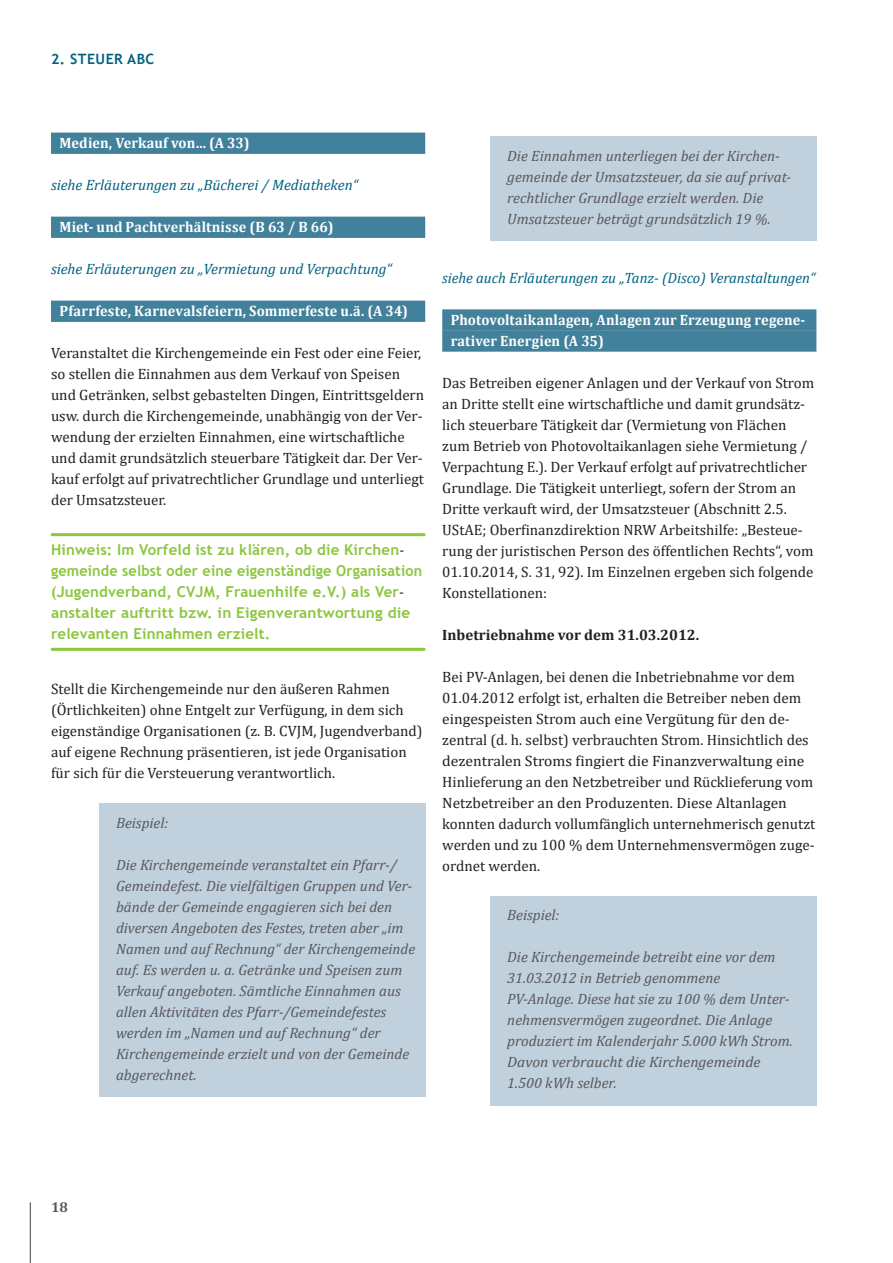
<style>
.page{position:relative;width:893px;height:1263px;background:#fff}
.page>*{position:absolute;margin:0;border:0;box-sizing:border-box;transform-origin:0 0}
.Regulär{font:15px/21px "Cambria";color:#231f20}
.Regulär-2{font:italic 15px/21px "Cambria";color:#57585a}
.Hinweis{font:700 15px/21px "Trebuchet MS";letter-spacing:.01em;color:#8bc63e}
.ZwTitel{font:700 15px/21px "Cambria";letter-spacing:.01em;color:#fff;scale:.95 1}
.Regulär-3{font:italic 15px "Cambria";color:#006281}
.Titel_-_4_-_10_Pt{font:700 15px "Cambria";color:#231f20}
.t1{font:700 14.25px "Trebuchet MS";letter-spacing:.03em;color:#006281}
.t2{font:700 14.25px "Cambria";color:#57585a}
</style>
<div class="page">
<hr style="left:30px;top:1202px;width:1px;height:61px;background:#57585a">
<div style="left:51px;top:133px;width:374px;height:21px;background:#42819b"></div>
<div style="left:51px;top:217px;width:374px;height:21px;background:#42819b"></div>
<div style="left:51px;top:301px;width:374px;height:21px;background:#42819b"></div>
<hr style="left:51px;top:533px;width:374px;height:3px;background:#8bc63e">
<hr style="left:51px;top:648px;width:374px;height:3px;background:#8bc63e">
<div style="left:99px;top:803px;width:326px;height:294px;background:#c1d0dd"></div>
<div style="left:442px;top:309px;width:374px;height:22px;background:#42819b"></div>
<div style="left:442px;top:330px;width:374px;height:22px;background:#42819b"></div>
<div style="left:490px;top:136px;width:326px;height:104px;background:#c1d0dd"></div>
<div style="left:490px;top:896px;width:326px;height:209px;background:#c1d0dd"></div>
<p class="t1" style="left:51px;top:50px;width:105px">2. STEUER ABC</p>
<p class="ZwTitel" style="left:60px;top:132px;width:202px">Medien, Verkauf von… (A 33)</p>
<p class="Regulär-3" style="left:51px;top:174px;width:309px">siehe Erläuterungen zu „Bücherei / Mediatheken“</p>
<p class="ZwTitel" style="left:60px;top:216px;width:290px">Miet- und Pachtverhältnisse (B 63 / B 66)</p>
<p class="Regulär-3" style="left:51px;top:258px;width:343px">siehe Erläuterungen zu „Vermietung und Verpachtung“</p>
<p class="ZwTitel" style="left:60px;top:300px;width:368px">Pfarrfeste, Karnevalsfeiern, Sommerfeste u.ä. (A 34)</p>
<p class="Regulär" style="left:51px;top:342px;width:375px">Veranstaltet die Kirchengemeinde ein Fest oder eine Feier, so stellen die Einnahmen aus dem Verkauf von Speisen und Getränken, selbst gebastelten Dingen, Eintrittsgeldern usw. durch die Kirchengemeinde, unabhängig von der Ver&shy;wendung der erzielten Einnahmen, eine wirtschaftliche und damit grundsätzlich steuerbare Tätigkeit dar. Der Ver&shy;kauf erfolgt auf privatrechtlicher Grundlage und unterliegt der Umsatzsteuer.</p>
<p class="Hinweis" style="left:51px;top:539px;width:373px">Hinweis: Im Vorfeld ist zu klären, ob die Kirchen&shy;gemeinde selbst oder eine eigenständige Organisation (Jugendverband, CVJM, Frauenhilfe e.V.) als Ver&shy;anstalter auftritt bzw. in Eigenverantwortung die relevanten Einnahmen erzielt.</p>
<p class="Regulär" style="left:51px;top:678px;width:373px">Stellt die Kirchengemeinde nur den äußeren Rahmen (Örtlichkeiten) ohne Entgelt zur Verfügung, in dem sich eigenständige Organisationen (z. B. CVJM, Jugendverband) auf eigene Rechnung präsentieren, ist jede Organisation für sich für die Versteuerung verantwortlich.</p>
<p class="Regulär-2" style="left:116px;top:811px;width:54px">Beispiel:</p>
<p class="Regulär-2" style="left:116px;top:853px;width:301px">Die Kirchengemeinde veranstaltet ein Pfarr-/ Gemeindefest. Die vielfältigen Gruppen und Ver&shy;bände der Gemeinde engagieren sich bei den diversen Angeboten des Festes, treten aber „im Namen und auf Rechnung“ der Kirchengemeinde auf. Es werden u. a. Getränke und Speisen zum Verkauf angeboten. Sämtliche Einnahmen aus allen Aktivitäten des Pfarr-/Gemeindefestes werden im „Namen und auf Rechnung“ der Kirchengemeinde erzielt und von der Gemeinde abgerechnet.</p>
<p class="Regulär-2" style="left:507px;top:144px;width:286px">Die Einnahmen unterliegen bei der Kirchen&shy;gemeinde der Umsatzsteuer, da sie auf privat&shy;rechtlicher Grundlage erzielt werden. Die Umsatzsteuer beträgt grundsätzlich 19 %.</p>
<p class="Regulär-3" style="left:442px;top:267px;width:375px">siehe auch Erläuterungen zu „Tanz- (Disco) Veranstaltungen“</p>
<p class="ZwTitel" style="left:451px;top:308px;width:375px">Photovoltaikanlagen, Anlagen zur Erzeugung regene&shy;rativer Energien (A 35)</p>
<p class="Regulär" style="left:442px;top:372px;width:374px">Das Betreiben eigener Anlagen und der Verkauf von Strom an Dritte stellt eine wirtschaftliche und damit grundsätz&shy;lich steuerbare Tätigkeit dar (Vermietung von Flächen zum Betrieb von Photovoltaikanlagen siehe Vermietung / Verpachtung E.). Der Verkauf erfolgt auf privatrechtlicher Grundlage. Die Tätigkeit unterliegt, sofern der Strom an Dritte verkauft wird, der Umsatzsteuer (Abschnitt 2.5.<br>UStAE; Oberfinanzdirektion NRW Arbeitshilfe: „Besteue&shy;rung der juristischen Person des öffentlichen Rechts“, vom 01.10.2014, S. 31, 92). Im Einzelnen ergeben sich folgende Konstellationen:</p>
<p class="Titel_-_4_-_10_Pt" style="left:442px;top:624px;width:259px">Inbetriebnahme vor dem 31.03.2012.</p>
<p class="Regulär" style="left:442px;top:666px;width:374px">Bei PV-Anlagen, bei denen die Inbetriebnahme vor dem 01.04.2012 erfolgt ist, erhalten die Betreiber neben dem eingespeisten Strom auch eine Vergütung für den de&shy;zentral (d. h. selbst) verbrauchten Strom. Hinsichtlich des dezentralen Stroms fingiert die Finanzverwaltung eine Hinlieferung an den Netzbetreiber und Rücklieferung vom Netzbetreiber an den Produzenten. Diese Altanlagen konnten dadurch vollumfänglich unternehmerisch genutzt werden und zu 100 % dem Unternehmensvermögen zuge&shy;ordnet werden.</p>
<p class="Regulär-2" style="left:507px;top:904px;width:54px">Beispiel:</p>
<p class="Regulär-2" style="left:507px;top:946px;width:287px">Die Kirchengemeinde betreibt eine vor dem 31.03.2012 in Betrieb genommene<br>PV-Anlage. Diese hat sie zu 100 % dem Unter&shy;nehmensvermögen zugeordnet. Die Anlage produziert im Kalenderjahr 5.000 kWh Strom.<br>Davon verbraucht die Kirchengemeinde 1.500 kWh selber.</p>
<p class="t2" style="left:51px;top:1197px;width:18px">18</p>
</div>
